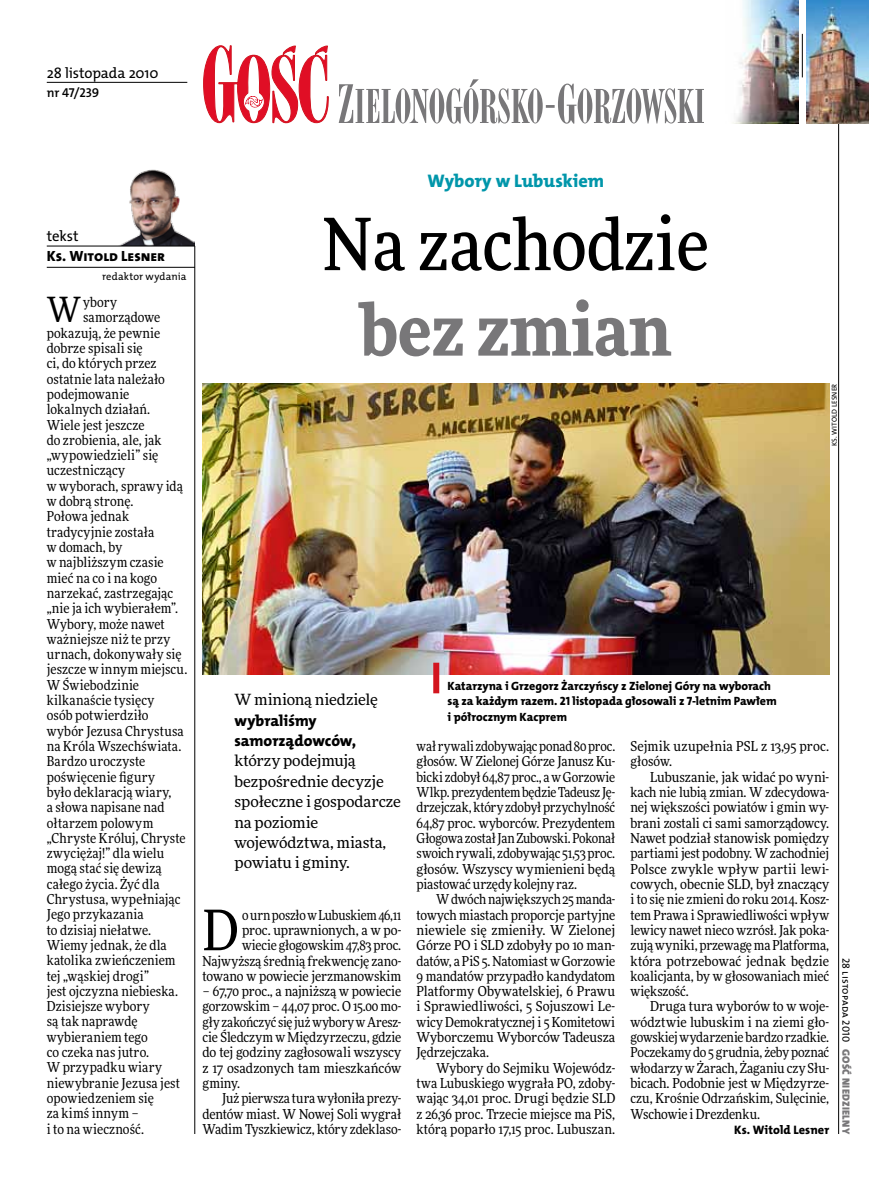
<style>
.page{position:relative;width:893px;height:1191px;background:#fff}
.page>*{position:absolute;margin:0;border:0;box-sizing:border-box;transform-origin:0 0}
.t1{font:500 72px "Freeday Narrow";color:#000}
.t2{font:900 72px "Freeday Narrow";color:#787779}
.t3{font:55.95px "Freeday Narrow News";color:#000}
.t4{font:34.8px "Freeday Narrow News";color:#000}
.t5{font:18.3px "The Mix HP8 Ex Bld";color:#0096aa}
.t6{font:15.75px/20.4px "The Mix HP8 Ex Bld";letter-spacing:-.005em;color:#000}
.t7{font:15.45px/20.4px "Freeday News";color:#000}
.t8{font:14.85px "The Mix HP5 Plain";letter-spacing:-.01em;color:#000}
.t9{font:14.85px "The Mix HP8 Ex Bld";color:#000}
.t10{font:13.65px/15.3px "Freeday Narrow News";letter-spacing:.005em;color:#000;text-align:justify}
.t11{font:13.65px "Freeday Narrow News";letter-spacing:.025em;color:#000}
.t12{font:12.9px "The Mix HP6 Se Bld";letter-spacing:-.01em;color:#000}
.t13{font:12.3px "The Mix HP8 Ex Bld";letter-spacing:.005em;color:#000}
.t14{font:12px/15.3px "The Mix HP8 Ex Bld";letter-spacing:-.005em;color:#000}
.t15{font:10.5px "The Mix HP5 Plain";letter-spacing:.01em;color:#000}
.t16{font:10.5px "The Mix HP9 Blk";letter-spacing:.025em;color:#787779}
.t17{font:7.2px "The Mix HP5 Plain";color:#000}
</style>
<div class="page">
<hr style="left:838px;top:68px;width:1px;height:1066px;background:#000">
<hr style="left:802px;top:34px;width:1px;height:43px;background:#000">
<img style="left:733px;top:0;width:65px;height:123px">
<img style="left:806px;top:0;width:63px;height:123px">
<svg style="left:203px;top:45px;width:126px;height:78px"></svg>
<svg style="left:339px;top:79px;width:365px;height:45px"></svg>
<img style="left:114px;top:169px;width:81px;height:77px">
<hr style="left:47px;top:246px;width:148px;height:1px;background:#000">
<hr style="left:47px;top:267px;width:148px;height:1px;background:#000">
<hr style="left:47px;top:82px;width:140px;height:1px;background:#000">
<hr style="left:195px;top:246px;width:1px;height:888px;background:#000">
<img style="left:203px;top:384px;width:626px;height:290px">
<div style="left:433px;top:662px;width:6px;height:31px;background:#d3151f"></div>
<p class="t8" style="left:47px;top:63px;width:113px">28 listopada 2010</p>
<p class="t12" style="left:47px;top:85px;width:54px">nr 47/239</p>
<p class="t8" style="left:47px;top:227px;width:33px">tekst</p>
<p class="t9" style="left:47px;top:247px;width:120px">Ks. Witold Lesner</p>
<p class="t15" style="left:102px;top:270px;width:86px">redaktor wydania</p>
<h3 class="t4" style="left:47px;top:289px;width:36px">W</h3>
<p class="t10" style="left:83px;top:294px;width:35px">ybory</p>
<p class="t10" style="left:83px;top:310px;width:79px">samorządowe</p>
<p class="t10" style="left:47px;top:325px;width:115px">pokazują, że pewnie</p>
<p class="t10" style="left:47px;top:340px;width:97px">dobrze spisali się</p>
<p class="t10" style="left:47px;top:356px;width:111px">ci, do których przez</p>
<p class="t10" style="left:47px;top:371px;width:120px">ostatnie lata należało</p>
<p class="t10" style="left:47px;top:386px;width:84px">podejmowanie</p>
<p class="t10" style="left:47px;top:401px;width:105px">lokalnych działań.</p>
<p class="t10" style="left:47px;top:417px;width:99px">Wiele jest jeszcze</p>
<p class="t10" style="left:47px;top:432px;width:116px">do zrobienia, ale, jak</p>
<p class="t10" style="left:47px;top:447px;width:113px">„wypowiedzieli” się</p>
<p class="t10" style="left:47px;top:463px;width:80px">uczestniczący</p>
<p class="t10" style="left:47px;top:478px;width:138px">w wyborach, sprawy idą</p>
<p class="t10" style="left:47px;top:493px;width:88px">w dobrą stronę.</p>
<p class="t10" style="left:47px;top:509px;width:84px">Połowa jednak</p>
<p class="t10" style="left:47px;top:524px;width:109px">tradycyjnie została</p>
<p class="t10" style="left:47px;top:539px;width:77px">w domach, by</p>
<p class="t10" style="left:47px;top:554px;width:118px">w najbliższym czasie</p>
<p class="t10" style="left:47px;top:570px;width:112px">mieć na co i na kogo</p>
<p class="t10" style="left:47px;top:585px;width:128px">narzekać, zastrzegając</p>
<p class="t10" style="left:47px;top:600px;width:133px">„nie ja ich wybierałem”.</p>
<p class="t10" style="left:47px;top:616px;width:120px">Wybory, może nawet</p>
<p class="t10" style="left:47px;top:631px;width:125px">ważniejsze niż te przy</p>
<p class="t10" style="left:47px;top:646px;width:136px">urnach, dokonywały się</p>
<p class="t10" style="left:47px;top:662px;width:142px">jeszcze w innym miejscu.</p>
<p class="t10" style="left:47px;top:677px;width:94px">W Świebodzinie</p>
<p class="t10" style="left:47px;top:692px;width:109px">kilkanaście tysięcy</p>
<p class="t10" style="left:47px;top:707px;width:103px">osób potwierdziło</p>
<p class="t10" style="left:47px;top:723px;width:139px">wybór Jezusa Chrystusa</p>
<p class="t10" style="left:47px;top:738px;width:136px">na Króla Wszechświata.</p>
<p class="t10" style="left:47px;top:753px;width:100px">Bardzo uroczyste</p>
<p class="t10" style="left:47px;top:769px;width:110px">poświęcenie figury</p>
<p class="t10" style="left:47px;top:784px;width:126px">było deklaracją wiary,</p>
<p class="t10" style="left:47px;top:799px;width:119px">a słowa napisane nad</p>
<p class="t10" style="left:47px;top:815px;width:108px">ołtarzem polowym</p>
<p class="t10" style="left:47px;top:830px;width:141px">„Chryste Króluj, Chryste</p>
<p class="t10" style="left:47px;top:845px;width:119px">zwyciężaj!” dla wielu</p>
<p class="t10" style="left:47px;top:860px;width:117px">mogą stać się dewizą</p>
<p class="t10" style="left:47px;top:876px;width:114px">całego życia. Żyć dla</p>
<p class="t10" style="left:47px;top:891px;width:135px">Chrystusa, wypełniając</p>
<p class="t10" style="left:47px;top:906px;width:98px">Jego przykazania</p>
<p class="t10" style="left:47px;top:922px;width:106px">to dzisiaj niełatwe.</p>
<p class="t10" style="left:47px;top:937px;width:122px">Wiemy jednak, że dla</p>
<p class="t10" style="left:47px;top:952px;width:130px">katolika zwieńczeniem</p>
<p class="t10" style="left:47px;top:968px;width:104px">tej „wąskiej drogi”</p>
<p class="t10" style="left:47px;top:983px;width:133px">jest ojczyzna niebieska.</p>
<p class="t10" style="left:47px;top:998px;width:104px">Dzisiejsze wybory</p>
<p class="t10" style="left:47px;top:1013px;width:92px">są tak naprawdę</p>
<p class="t10" style="left:47px;top:1029px;width:103px">wybieraniem tego</p>
<p class="t10" style="left:47px;top:1044px;width:104px">co czeka nas jutro.</p>
<p class="t11" style="left:47px;top:1059px;width:117px">W przypadku wiary</p>
<p class="t10" style="left:47px;top:1075px;width:135px">niewybranie Jezusa jest</p>
<p class="t10" style="left:47px;top:1090px;width:109px">opowiedzeniem się</p>
<p class="t10" style="left:47px;top:1105px;width:94px">za kimś innym –</p>
<p class="t10" style="left:47px;top:1121px;width:99px">i to na wieczność.</p>
<h3 class="t5" style="left:427px;top:169px;width:178px">Wybory w Lubuskiem</h3>
<h1 class="t1" style="left:323px;top:199px;width:387px">Na zachodzie</h1>
<h1 class="t2" style="left:361px;top:283px;width:312px">bez zmian</h1>
<p class="t17" style="left:830px;top:446px;width:64px;rotate:-90deg">ks. witold lesner</p>
<p class="t7" style="left:234px;top:689px;width:145px">W minioną niedzielę</p>
<p class="t6" style="left:234px;top:710px;width:123px">wybraliśmy samorządowców,</p>
<p class="t7" style="left:234px;top:750px;width:168px">którzy podejmują bezpośrednie decyzje społeczne i gospodarcze na poziomie województwa, miasta, powiatu i gminy.</p>
<h2 class="t3" style="left:203px;top:896px;width:38px">D</h2>
<p class="t10" style="left:203px;top:907px;width:200px;text-align:right">o urn poszło w Lubuskiem 46,11<br>proc. uprawnionych, a w po-<br>wiecie głogowskim 47,83 proc.<br>Najwyższą średnią frekwencję zano&shy;towano w powiecie jerzmanowskim</p>
<p class="t10" style="left:203px;top:983px;width:200px">– 67,70 proc., a najniższą w powiecie gorzowskim – 44,07 proc. O 15.00 mo&shy;gły zakończyć się już wybory w Aresz&shy;cie Śledczym w Międzyrzeczu, gdzie do tej godziny zagłosowali wszyscy z 17 osadzonych tam mieszkańców gminy.</p>
<p class="t10" style="left:203px;top:1090px;width:200px;text-indent:20px">Już pierwsza tura wyłoniła prezy&shy;dentów miast. W Nowej Soli wygrał Wadim Tyszkiewicz, który zdeklaso-</p>
<p class="t14" style="left:448px;top:678px;width:331px">Katarzyna i Grzegorz Żarczyńscy z Zielonej Góry na wyborach są za każdym razem. 21 listopada głosowali z 7-letnim Pawłem i półrocznym Kacprem</p>
<p class="t10" style="left:417px;top:738px;width:200px">wał rywali zdobywając ponad 80 proc. głosów. W Zielonej Górze Janusz Ku&shy;bicki zdobył 64,87 proc., a w Gorzowie Wlkp. prezydentem będzie Tadeusz Ję&shy;drzejczak, który zdobył przychylność 64,87 proc. wyborców. Prezydentem Głogowa został Jan Zubowski. Pokonał swoich rywali, zdobywając 51,53 proc. głosów. Wszyscy wymienieni będą piastować urzędy kolejny raz.</p>
<p class="t10" style="left:417px;top:891px;width:200px;text-indent:20px">W dwóch największych 25 manda&shy;towych miastach proporcje partyjne niewiele się zmieniły. W Zielonej Górze PO i SLD zdobyły po 10 man&shy;datów, a PiS 5. Natomiast w Gorzowie 9 mandatów przypadło kandydatom Platformy Obywatelskiej, 6 Prawu i Sprawiedliwości, 5 Sojuszowi Le&shy;wicy Demokratycznej i 5 Komitetowi Wyborczemu Wyborców Tadeusza Jędrzejczaka.</p>
<p class="t10" style="left:417px;top:1060px;width:200px;text-indent:20px">Wybory do Sejmiku Wojewódz&shy;twa Lubuskiego wygrała PO, zdoby&shy;wając 34,01 proc. Drugi będzie SLD z 26,36 proc. Trzecie miejsce ma PiS, którą poparło 17,15 proc. Lubuszan.</p>
<p class="t10" style="left:630px;top:738px;width:200px">Sejmik uzupełnia PSL z 13,95 proc. głosów.</p>
<p class="t10" style="left:630px;top:769px;width:200px;text-indent:20px">Lubuszanie, jak widać po wyni&shy;kach nie lubią zmian. W zdecydowa&shy;nej większości powiatów i gmin wy&shy;brani zostali ci sami samorządowcy.<br>Nawet podział stanowisk pomiędzy partiami jest podobny. W zachodniej Polsce zwykle wpływ partii lewi&shy;cowych, obecnie SLD, był znaczący i to się nie zmieni do roku 2014. Kosz&shy;tem Prawa i Sprawiedliwości wpływ lewicy nawet nieco wzrósł. Jak poka&shy;zują wyniki, przewagę ma Platforma, która potrzebować jednak będzie koalicjanta, by w głosowaniach mieć większość.</p>
<p class="t10" style="left:630px;top:998px;width:200px;text-indent:20px">Druga tura wyborów to w woje&shy;wództwie lubuskim i na ziemi gło&shy;gowskiej wydarzenie bardzo rzadkie.<br>Poczekamy do 5 grudnia, żeby poznać włodarzy w Żarach, Żaganiu czy Słu&shy;bicach. Podobnie jest w Międzyrze&shy;czu, Krośnie Odrzańskim, Sulęcinie, Wschowie i Drezdenku.</p>
<p class="t13" style="left:734px;top:1122px;width:97px">Ks. Witold Lesner</p>
<p class="t15" style="left:853px;top:957px;width:86px;rotate:90deg">28 listopada 2010</p>
<p class="t16" style="left:853px;top:1049px;width:86px;rotate:90deg">Gość Niedzielny</p>
</div>
